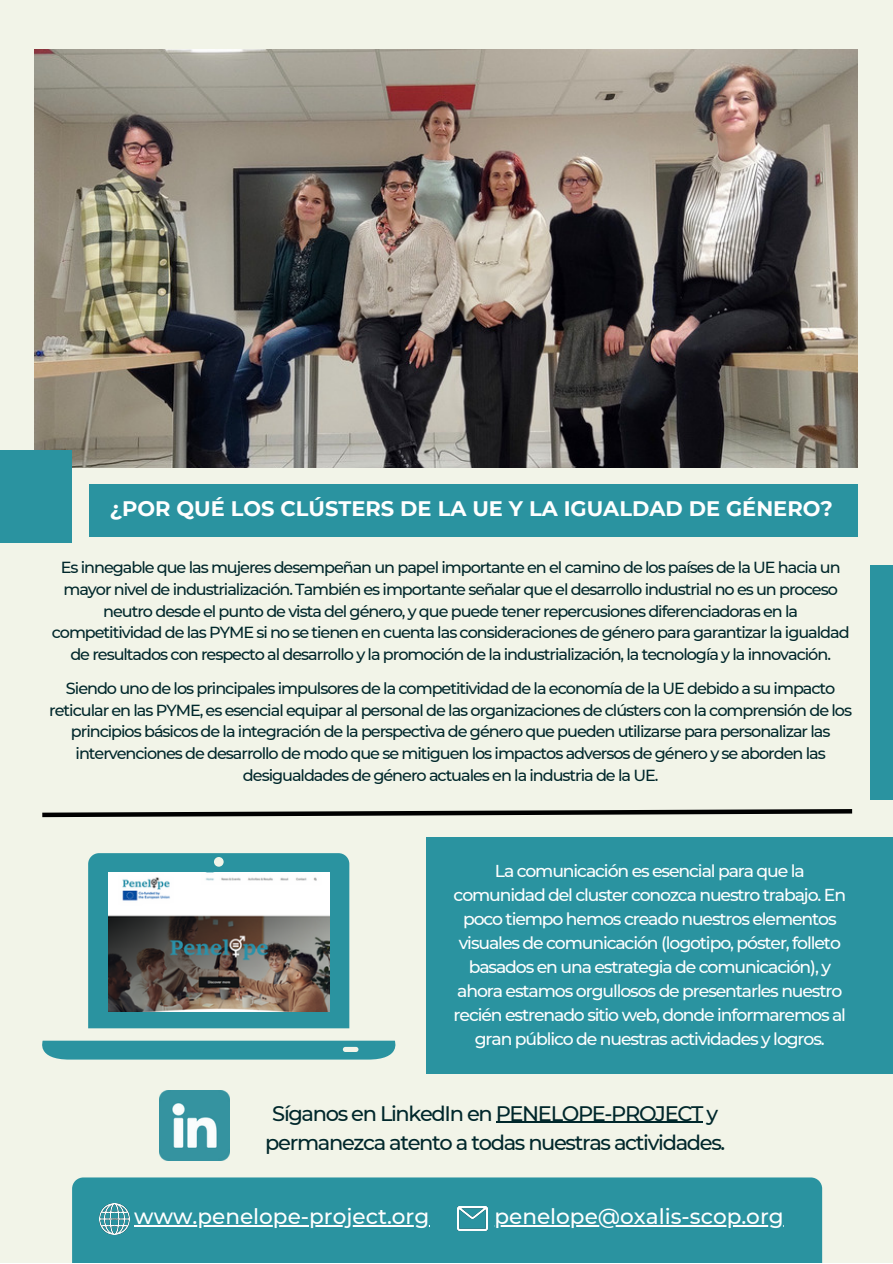
<style>
.page{position:relative;width:893px;height:1264px;background:#fff}
.page>*{position:absolute;margin:0;border:0;box-sizing:border-box;transform-origin:0 0}
.t1{font:500 21.6px "Montserrat";color:#fff}
.t2{font:500 21px/29.2px "Montserrat";letter-spacing:-.065em;color:#00272b;text-align:center}
.t3{font:700 21px "Montserrat";color:#fff}
.t4{font:500 17.25px/24px "Montserrat";letter-spacing:-.065em;color:#fff;text-align:center}
.t5{font:500 16.05px/21.8px "Montserrat";letter-spacing:-.065em;color:#00272b;text-align:center}
</style>
<div class="page">
<div style="left:0;top:0;width:892px;height:1262px;background:#f2f4e8"></div>
<div style="left:72px;top:1177px;width:750px;height:85px;background:#2a93a0"></div>
<img style="left:99px;top:1203px;width:30px;height:31px">
<img style="left:457px;top:1206px;width:30px;height:24px">
<img style="left:35px;top:49px;width:822px;height:418px">
<div style="left:0;top:451px;width:72px;height:92px;background:#2a93a0"></div>
<div style="left:426px;top:837px;width:466px;height:236px;background:#2a93a0"></div>
<div style="left:870px;top:565px;width:22px;height:234px;background:#2a93a0"></div>
<div style="left:89px;top:484px;width:769px;height:52px;background:#2a93a0"></div>
<svg style="left:42px;top:809px;width:811px;height:9px"></svg>
<svg style="left:42px;top:853px;width:353px;height:206px"></svg>
<img style="left:108px;top:872px;width:221px;height:139px">
<img style="left:159px;top:1090px;width:70px;height:70px">
<hr style="left:134px;top:1225px;width:295px;height:1px;background:#fff">
<hr style="left:494px;top:1225px;width:289px;height:1px;background:#fff">
<hr style="left:495px;top:1121px;width:207px;height:1px;background:#00272b">
<p class="t3" style="left:110px;top:496px;width:724px">¿POR QUÉ LOS CLÚSTERS DE LA UE Y LA IGUALDAD DE GÉNERO?</p>
<p class="t5" style="left:52px;top:556px;width:799px">Es innegable que las mujeres desempeñan un papel importante en el camino de los países de la UE hacia un mayor nivel de industrialización. También es importante señalar que el desarrollo industrial no es un proceso neutro desde el punto de vista del género, y que puede tener repercusiones diferenciadoras en la competitividad de las PYME si no se tienen en cuenta las consideraciones de género para garantizar la igualdad de resultados con respecto al desarrollo y la promoción de la industrialización, la tecnología y la innovación.</p>
<p class="t5" style="left:49px;top:677px;width:804px">Siendo uno de los principales impulsores de la competitividad de la economía de la UE debido a su impacto reticular en las PYME, es esencial equipar al personal de las organizaciones de clústers con la comprensión de los principios básicos de la integración de la perspectiva de género que pueden utilizarse para personalizar las intervenciones de desarrollo de modo que se mitiguen los impactos adversos de género y se aborden las desigualdades de género actuales en la industria de la UE.</p>
<p class="t4" style="left:453px;top:859px;width:394px">La comunicación es esencial para que la comunidad del cluster conozca nuestro trabajo. En poco tiempo hemos creado nuestros elementos visuales de comunicación (logotipo, póster, folleto basados en una estrategia de comunicación), y ahora estamos orgullosos de presentarles nuestro recién estrenado sitio web, donde informaremos al gran público de nuestras actividades y logros.</p>
<p class="t2" style="left:265px;top:1098px;width:461px">Síganos en LinkedIn en PENELOPE-PROJECT y permanezca atento a todas nuestras actividades.</p>
<p class="t1" style="left:134px;top:1203px;width:296px">www.penelope-project.org</p>
<p class="t1" style="left:494px;top:1203px;width:291px">penelope@oxalis-scop.org</p>
</div>
